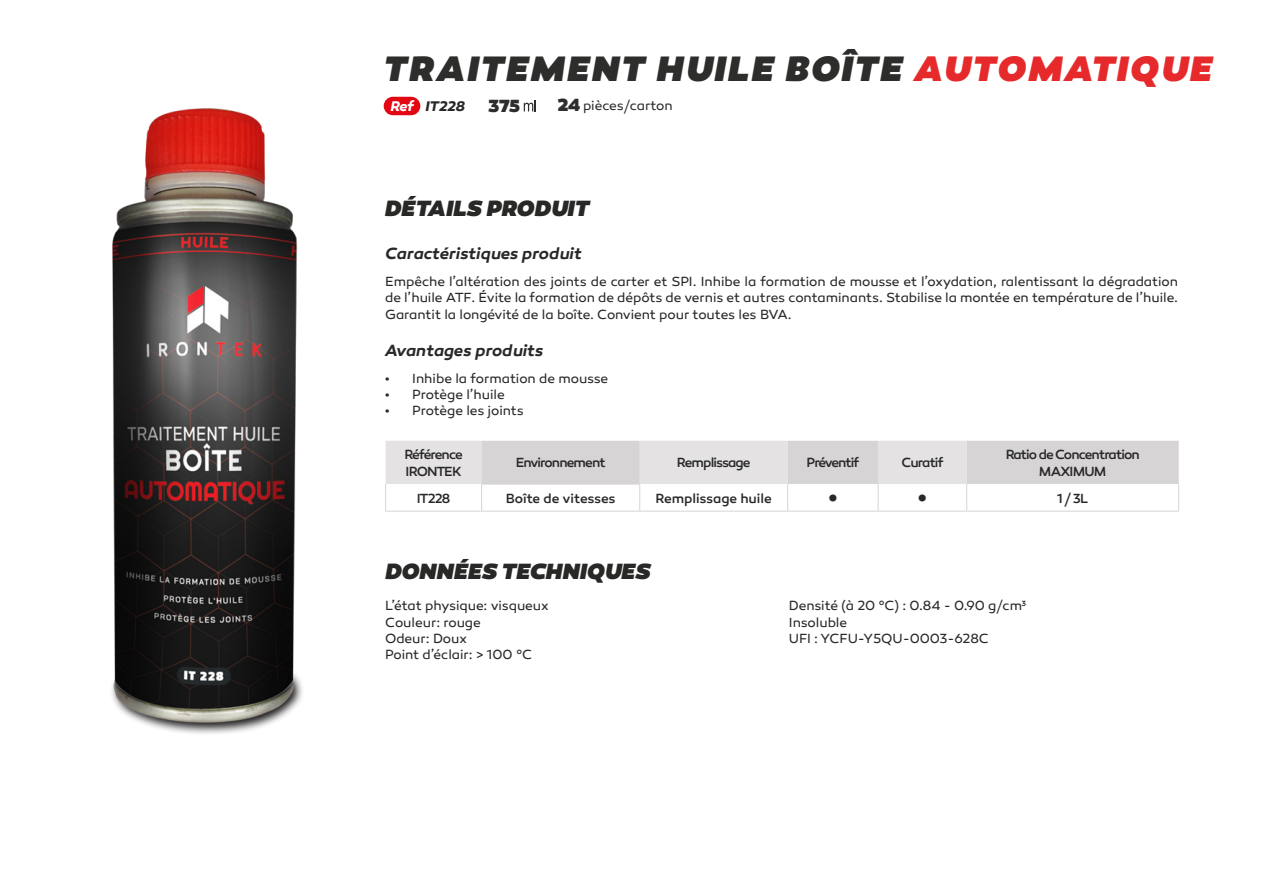
<style>
.page{position:relative;width:1263px;height:893px;background:#fff}
.page>*{position:absolute;margin:0;border:0;box-sizing:border-box;transform-origin:0 0}
.t1{font:italic 900 36px "Canaro";letter-spacing:.07em;color:#2d2d2c}
.t2{font:500 27px "Canaro";color:#282827}
.t3{font:italic 900 22.5px "Canaro";letter-spacing:.01em;color:#282827}
.t4{font:900 18px "Canaro";color:#2d2d2c}
.t5{font:italic 600 16.5px "Canaro";letter-spacing:-.005em;color:#282827}
.t6{font:italic 700 14.25px "Canaro";color:#282827}
.t7{font:13.5px/16.2px "Canaro";letter-spacing:-.005em;color:#282827}
.t8{font:500 13.5px/16.2px "Canaro";letter-spacing:-.065em;color:#282827}
.t9{font:500 13.5px "Canaro";letter-spacing:-.005em;color:#282827}
.t10{font:500 13.5px "Canaro";letter-spacing:-.01em;color:#282827}
.t11{font:13.5px "Canaro";letter-spacing:-.005em;color:#2d2d2c}
.s1{color:#e62a2b}
.s2{color:#fff}
.s3{font-weight:900;font-size:18px}
</style>
<div class="page">
<hr style="left:385px;top:511px;width:97px;height:1px;background:#d7d4d5">
<svg style="left:385px;top:441px;width:794px;height:70px"></svg>
<hr style="left:482px;top:511px;width:158px;height:1px;background:#d7d4d5">
<hr style="left:640px;top:511px;width:148px;height:1px;background:#d7d4d5">
<hr style="left:788px;top:511px;width:90px;height:1px;background:#d7d4d5">
<hr style="left:878px;top:511px;width:89px;height:1px;background:#d7d4d5">
<hr style="left:967px;top:511px;width:212px;height:1px;background:#d7d4d5">
<div style="left:384px;top:97px;width:36px;height:18px;background:#e30613;border-radius:9px"></div>
<svg style="left:524px;top:100px;width:12px;height:11px"></svg>
<img style="left:111px;top:108px;width:192px;height:626px">
<h1 class="t1" style="left:384px;top:45px;width:830px">TRAITEMENT HUILE BOÎTE <span class="s1">AUTOMATIQUE</span></h1>
<p class="t6" style="left:390px;top:98px;width:76px"><span class="s2">Ref</span> IT228</p>
<h3 class="t4" style="left:488px;top:94px;width:33px">375</h3>
<p class="t11" style="left:558px;top:98px;width:116px"><span class="s3">24</span> pièces/carton</p>
<h3 class="t3" style="left:385px;top:194px;width:206px">DÉTAILS PRODUIT</h3>
<p class="t5" style="left:385px;top:244px;width:198px">Caractéristiques produit</p>
<p class="t7" style="left:385px;top:274px;width:794px;text-align:justify">Empêche l’altération des joints de carter et SPI. Inhibe la formation de mousse et l’oxydation, ralentissant la dégradation de l’huile ATF. Évite la formation de dépôts de vernis et autres contaminants. Stabilise la montée en température de l’huile.<br>Garantit la longévité de la boîte. Convient pour toutes les BVA.</p>
<p class="t5" style="left:385px;top:340px;width:160px">Avantages produits</p>
<p class="t7" style="left:385px;top:370px;width:224px">• Inhibe la formation de mousse</p>
<p class="t7" style="left:385px;top:387px;width:121px">• Protège l’huile</p>
<p class="t7" style="left:385px;top:403px;width:140px">• Protège les joints</p>
<p class="t8" style="left:404px;top:447px;width:60px">Référence<br>IRONTEK</p>
<p class="t8" style="left:516px;top:455px;width:91px">Environnement</p>
<p class="t8" style="left:677px;top:455px;width:75px">Remplissage</p>
<p class="t8" style="left:807px;top:455px;width:54px">Préventif</p>
<p class="t8" style="left:902px;top:455px;width:43px">Curatif</p>
<p class="t8" style="left:1006px;top:447px;width:136px;text-align:center">Ratio de Concentration<br>MAXIMUM</p>
<p class="t8" style="left:417px;top:490px;width:35px">IT228</p>
<p class="t10" style="left:506px;top:490px;width:111px">Boîte de vitesses</p>
<p class="t9" style="left:655px;top:490px;width:118px">Remplissage huile</p>
<h2 class="t2" style="left:828px;top:480px;width:11px">•</h2>
<h2 class="t2" style="left:918px;top:480px;width:11px">•</h2>
<p class="t8" style="left:1057px;top:490px;width:33px">1 / 3L</p>
<h3 class="t3" style="left:385px;top:557px;width:267px">DONNÉES TECHNIQUES</h3>
<p class="t7" style="left:385px;top:598px;width:165px">L’état physique: visqueux<br>Couleur: rouge<br>Odeur: Doux<br>Point d’éclair: &gt; 100 °C</p>
<p class="t7" style="left:789px;top:598px;width:239px">Densité (à 20 °C) : 0.84 - 0.90 g/cm³<br>Insoluble<br>UFI : YCFU-Y5QU-0003-628C</p>
</div>
